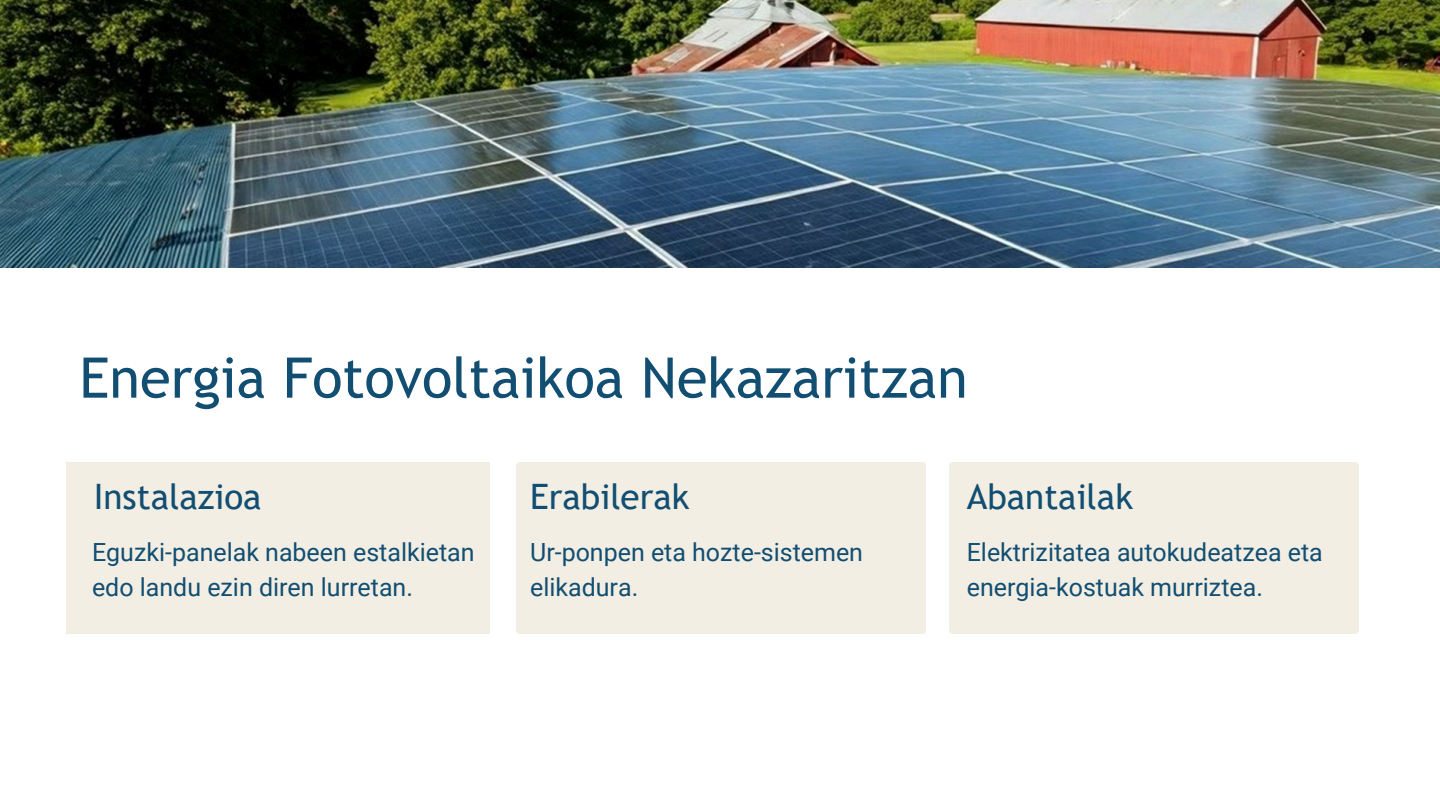
<style>
.page{position:relative;width:1440px;height:810px;background:#fff}
.page>*{position:absolute;margin:0;border:0;box-sizing:border-box;transform-origin:0 0}
.t1{font:56.1px "Trebuchet MS";color:#114e72}
.t2{font:35px "Trebuchet MS";color:#114e72}
.t3{font:25px/34.5px "Roboto";color:#114e72}
</style>
<div class="page">
<img style="left:0;top:0;width:1440px;height:268px">
<p class="t1" style="left:79px;top:345px;width:890px">Energia Fotovoltaikoa Nekazaritzan</p>
<h2 class="t2" style="left:94px;top:476px;width:169px">Instalazioa</h2>
<p class="t2" style="left:530px;top:476px;width:161px">Erabilerak</p>
<p class="t2" style="left:967px;top:476px;width:168px">Abantailak</p>
<p class="t3" style="left:92px;top:536px;width:384px">Eguzki-panelak nabeen estalkietan edo landu ezin diren lurretan.</p>
<h2 class="t3" style="left:967px;top:536px;width:358px">Elektrizitatea autokudeatzea eta energia-kostuak murriztea.</h2>
<p class="t3" style="left:530px;top:536px;width:334px">Ur-ponpen eta hozte-sistemen elikadura.</p>
</div>
